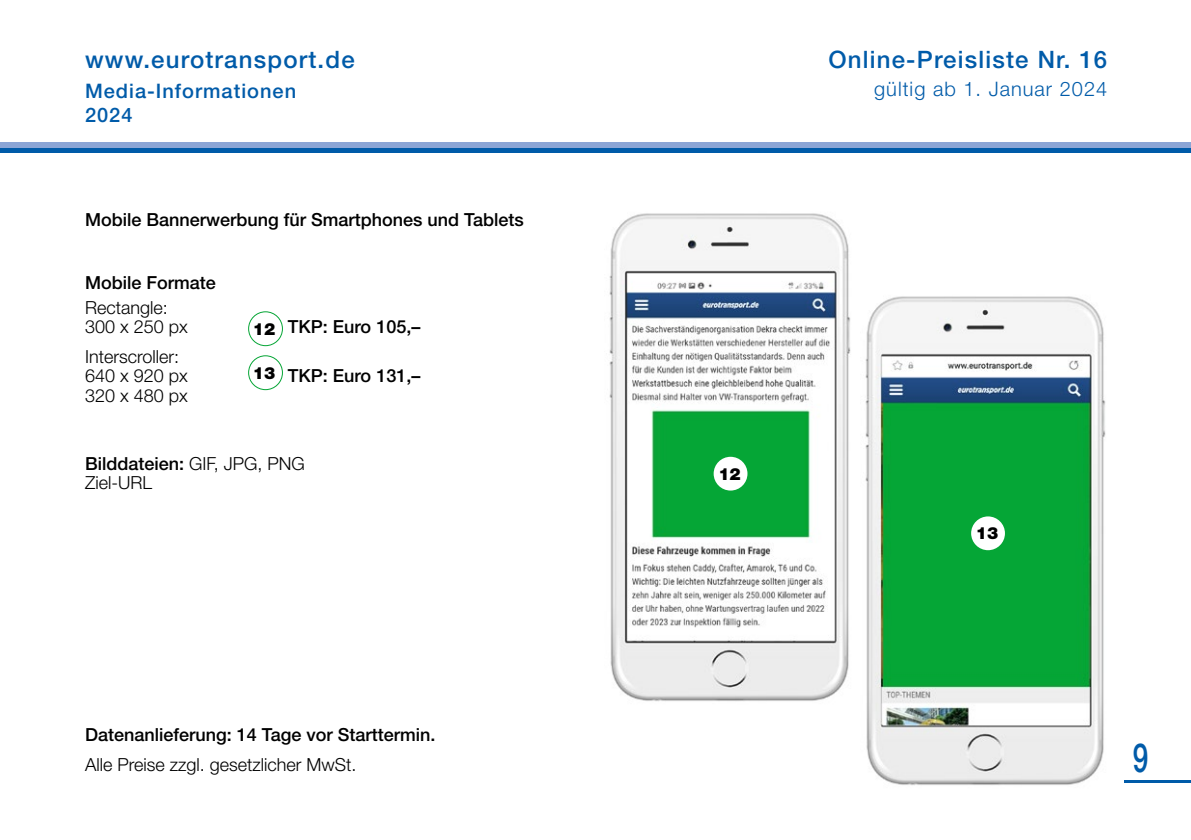
<style>
.page{position:relative;width:1191px;height:840px;background:#fff}
.page>*{position:absolute;margin:0;border:0;box-sizing:border-box;transform-origin:0 0}
.t1{font:500 40px "Helvetica Neue LT Std";color:#005ba9;scale:.7 1}
.t2{font:500 24px "Helvetica Neue LT Std";letter-spacing:.05em;color:#005ba9}
.t3{font:500 20px/24px "Helvetica Neue LT Std";letter-spacing:.05em;color:#005ba9}
.t4{font:300 20px "Helvetica Neue LT Std";letter-spacing:.05em;color:#005ba9}
.t5{font:500 18px "Helvetica Neue LT Std";color:#000}
.t6{font:300 18px/19.4px "Helvetica Neue LT Std";color:#000}
.t7{font:900 16.8px "Helvetica Neue LT Std";color:#000}
.s1{font-weight:500}
</style>
<div class="page">
<hr style="left:1124px;top:780px;width:67px;height:2px;background:#005ba9">
<img style="left:865px;top:296px;width:241px;height:489px">
<img style="left:609px;top:213px;width:242px;height:489px">
<div style="left:971px;top:516px;width:34px;height:34px;background:#fff;border-radius:50%"></div>
<div style="left:713px;top:456px;width:34px;height:34px;background:#fff;border-radius:50%"></div>
<div style="left:0;top:147px;width:1191px;height:6px;background:#005ba9"></div>
<div style="left:0;top:142px;width:1191px;height:5px;background:#8ba5d6"></div>
<div style="left:248px;top:311px;width:35px;height:35px;border:1px solid #05a535;border-radius:50%"></div>
<div style="left:248px;top:355px;width:35px;height:35px;border:1px solid #05a535;border-radius:50%"></div>
<h2 class="t2" style="left:85px;top:45px;width:271px">www.eurotransport.de</h2>
<p class="t3" style="left:85px;top:79px;width:213px">Media-Informationen<br>2024</p>
<p class="t5" style="left:85px;top:208px;width:440px">Mobile Bannerwerbung für Smartphones und Tablets</p>
<p class="t5" style="left:85px;top:271px;width:132px">Mobile Formate</p>
<p class="t6" style="left:85px;top:297px;width:104px">Rectangle:<br>300 x 250 px</p>
<p class="t6" style="left:85px;top:346px;width:104px">Interscroller:<br>640 x 920 px</p>
<p class="t6" style="left:85px;top:385px;width:104px">320 x 480 px</p>
<p class="t7" style="left:253px;top:318px;width:24px">12</p>
<p class="t7" style="left:253px;top:362px;width:24px">13</p>
<p class="t5" style="left:288px;top:316px;width:134px">TKP: Euro 105,–</p>
<p class="t5" style="left:288px;top:365px;width:134px">TKP: Euro 131,–</p>
<p class="t6" style="left:85px;top:453px;width:221px"><span class="s1">Bilddateien:</span> GIF, JPG, PNG<br>Ziel-URL</p>
<p class="t5" style="left:85px;top:724px;width:352px">Datenanlieferung: 14 Tage vor Starttermin.</p>
<p class="t6" style="left:85px;top:754px;width:273px">Alle Preise zzgl. gesetzlicher MwSt.</p>
<h2 class="t2" style="left:828px;top:45px;width:280px">Online-Preisliste Nr. 16</h2>
<p class="t4" style="left:874px;top:77px;width:235px">gültig ab 1. Januar 2024</p>
<p class="t7" style="left:718px;top:463px;width:24px">12</p>
<p class="t7" style="left:976px;top:523px;width:24px">13</p>
<h1 class="t1" style="left:1132px;top:733px;width:24px">9</h1>
</div>
